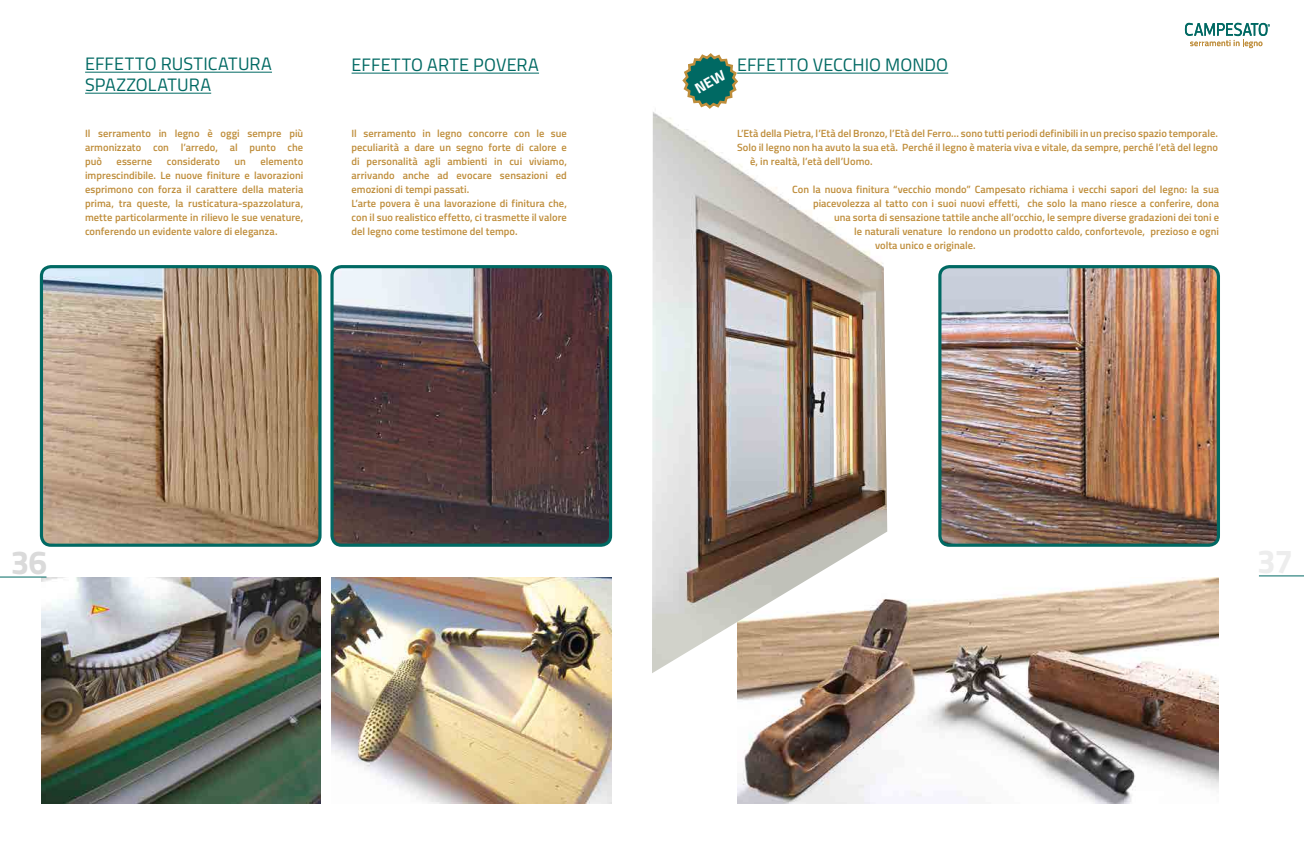
<style>
.page{position:relative;width:1304px;height:842px;background:#fff}
.page>*{position:absolute;margin:0;border:0;box-sizing:border-box;transform-origin:0 0}
.t1{font:700 33.3px "Titillium";color:#dadada}
.t2{font:18px "Titillium";letter-spacing:.01em;color:#006963}
.t3{font:600 10.5px/14px "Titillium";letter-spacing:.005em;color:#bf8e3c;text-align:justify}
</style>
<div class="page">
<hr style="left:1259px;top:576px;width:45px;height:1px;background:#006963">
<img style="left:738px;top:578px;width:480px;height:225px">
<img style="left:652px;top:112px;width:235px;height:561px">
<svg style="left:1185px;top:23px;width:85px;height:25px"></svg>
<hr style="left:352px;top:73px;width:187px;height:1px;background:#006963">
<hr style="left:737px;top:73px;width:211px;height:1px;background:#006963">
<hr style="left:85px;top:72px;width:187px;height:1px;background:#006963">
<hr style="left:85px;top:93px;width:126px;height:1px;background:#006963">
<img style="left:44px;top:269px;width:274px;height:274px">
<div style="left:40px;top:265px;width:282px;height:282px;border:3px solid #006963;border-radius:10px"></div>
<img style="left:334px;top:269px;width:274px;height:274px">
<div style="left:330px;top:265px;width:282px;height:282px;border:3px solid #006963;border-radius:10px"></div>
<img style="left:42px;top:578px;width:278px;height:225px">
<img style="left:332px;top:578px;width:279px;height:225px">
<hr style="left:0;top:577px;width:46px;height:1px;background:#006963">
<img style="left:942px;top:269px;width:274px;height:274px">
<div style="left:938px;top:265px;width:282px;height:282px;border:3px solid #006963;border-radius:10px"></div>
<svg style="left:682px;top:53px;width:58px;height:56px"></svg>
<h2 class="t2" style="left:85px;top:51px;width:188px">EFFETTO RUSTICATURA</h2>
<h2 class="t2" style="left:352px;top:52px;width:189px">EFFETTO ARTE POVERA</h2>
<h2 class="t2" style="left:737px;top:52px;width:212px">EFFETTO VECCHIO MONDO</h2>
<h2 class="t2" style="left:85px;top:72px;width:127px">SPAZZOLATURA</h2>
<p class="t3" style="left:85px;top:126px;width:220px">Il serramento in legno è oggi sempre più armonizzato con l’arredo, al punto che può</p>
<p class="t3" style="left:351px;top:126px;width:217px;text-align:left">Il serramento in legno concorre con le sue peculiarità a dare un segno forte di calore e di personalità agli ambienti in cui viviamo, arrivando anche ad evocare sensazioni ed emozioni di tempi passati.<br>L’arte povera è una lavorazione di finitura che, con il suo realistico effetto, ci trasmette il valore del legno come testimone del tempo.</p>
<p class="t3" style="left:737px;top:126px;width:482px">L’Età della Pietra, l’Età del Bronzo, l’Età del Ferro... sono tutti periodi definibili in un preciso spazio temporale.</p>
<p class="t3" style="left:737px;top:140px;width:483px">Solo il legno non ha avuto la sua età. Perché il legno è materia viva e vitale, da sempre, perché l’età del legno</p>
<p class="t3" style="left:750px;top:154px;width:124px">è, in realtà, l’età dell’Uomo.</p>
<p class="t3" style="left:792px;top:182px;width:429px">Con la nuova finitura “vecchio mondo” Campesato richiama i vecchi sapori del legno: la sua</p>
<p class="t3" style="left:813px;top:196px;width:408px">piacevolezza al tatto con i suoi nuovi effetti, che solo la mano riesce a conferire, dona</p>
<p class="t3" style="left:834px;top:210px;width:387px">una sorta di sensazione tattile anche all’occhio, le sempre diverse gradazioni dei toni e</p>
<p class="t3" style="left:854px;top:224px;width:367px">le naturali venature lo rendono un prodotto caldo, confortevole, prezioso e ogni</p>
<p class="t3" style="left:875px;top:238px;width:102px">volta unico e originale.</p>
<p class="t3" style="left:85px;top:154px;width:220px;text-indent:176px">elemento imprescindibile. Le nuove finiture e lavorazioni esprimono con forza il carattere della materia prima, tra queste, la rusticatura-spazzolatura, mette particolarmente in rilievo le sue venature, conferendo un evidente valore di eleganza.</p>
<p class="t3" style="left:117px;top:154px;width:37px">esserne</p>
<p class="t3" style="left:167px;top:154px;width:55px">considerato</p>
<p class="t3" style="left:235px;top:154px;width:13px">un</p>
<h1 class="t1" style="left:10px;top:537px;width:38px">36</h1>
</div>
